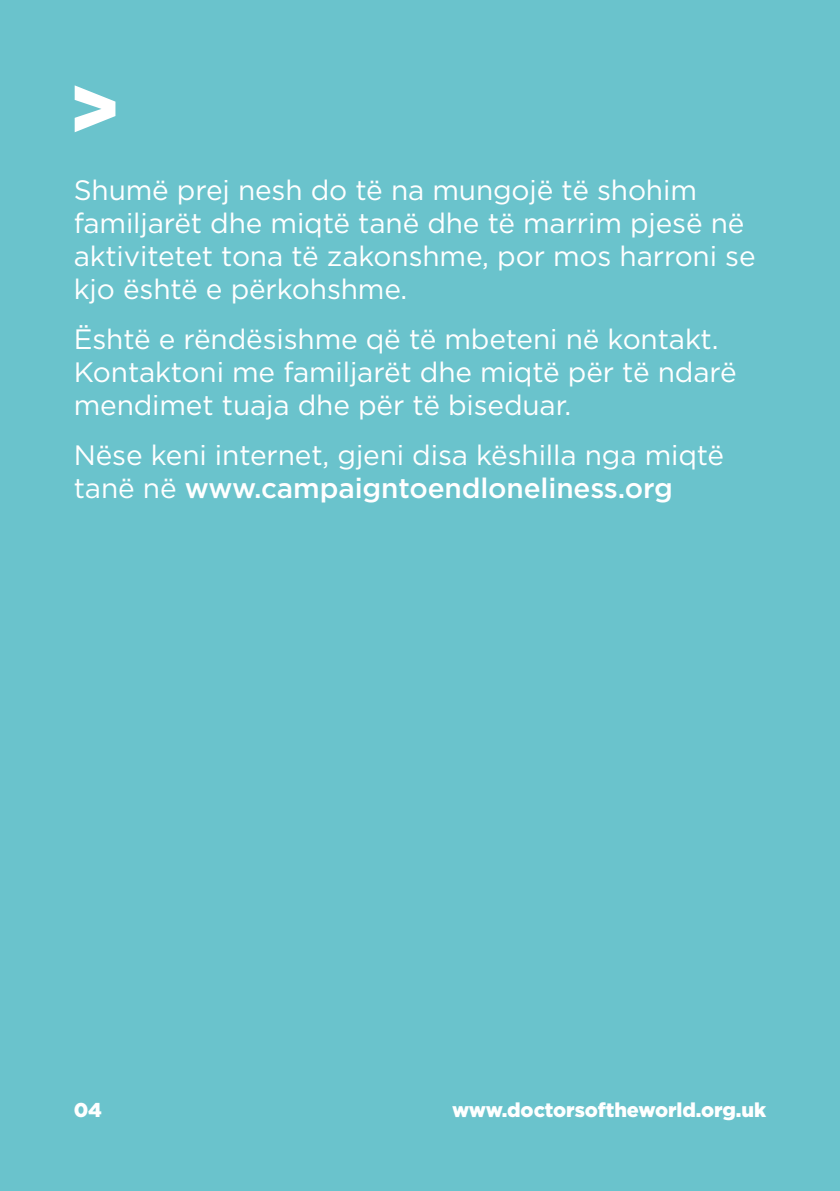
<style>
.page{position:relative;width:840px;height:1191px;background:#fff}
.page>*{position:absolute;margin:0;border:0;box-sizing:border-box;transform-origin:0 0}
.t1{font:900 82px "Gotham";color:#fff}
.t2{font:28px/33px "Gotham";letter-spacing:-.005em;color:#fff}
.t3{font:900 20px "Gotham";letter-spacing:-.005em;color:#fff}
.s1{font-weight:500}
</style>
<div class="page">
<div style="left:0;top:0;width:839px;height:1191px;background:#6ac3cc"></div>
<h1 class="t1" style="left:68px;top:52px;width:54px">&gt;</h1>
<p class="t2" style="left:74px;top:173px;width:683px">Shumë prej nesh do të na mungojë të shohim familjarët dhe miqtë tanë dhe të marrim pjesë në aktivitetet tona të zakonshme, por mos harroni se kjo është e përkohshme.</p>
<p class="t2" style="left:74px;top:322px;width:664px">Është e rëndësishme që të mbeteni në kontakt.<br>Kontaktoni me familjarët dhe miqtë për të ndarë mendimet tuaja dhe për të biseduar.</p>
<p class="t2" style="left:74px;top:438px;width:651px">Nëse keni internet, gjeni disa këshilla nga miqtë tanë në <span class="s1">www.campaigntoendloneliness.org</span></p>
<p class="t3" style="left:74px;top:1095px;width:30px">04</p>
<p class="t3" style="left:452px;top:1096px;width:315px">www.doctorsoftheworld.org.uk</p>
</div>
